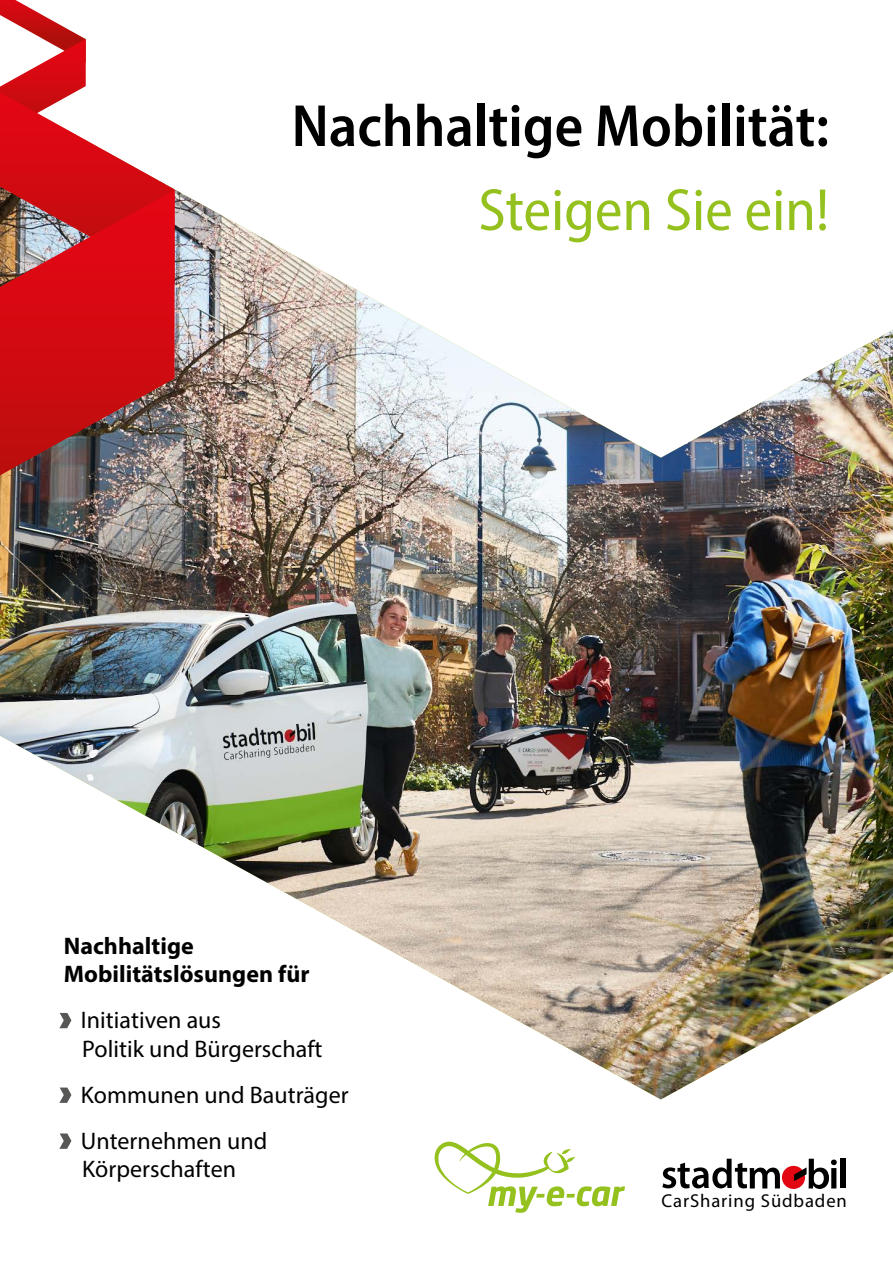
<style>
.page{position:relative;width:893px;height:1263px;background:#fff}
.page>*{position:absolute;margin:0;border:0;box-sizing:border-box;transform-origin:0 0}
.t1{font:600 semi-condensed 60px "Myriad Pro";color:#000}
.t2{font:semi-condensed 60px "Myriad Pro";color:#95c11f}
.t3{font:24px/28.8px "Myriad Pro";color:#000}
.t4{font:700 24px/28.8px "Myriad Pro";color:#000}
.t5{font:18.6px "Myriad Pro";letter-spacing:.05em;color:#000}
</style>
<div class="page">
<svg style="left:662px;top:1159px;width:118px;height:29px"></svg>
<div style="left:841px;top:1158px;width:5px;height:30px;background:#000"></div>
<div style="left:782px;top:1166px;width:23px;height:23px;background:#e30613;border-radius:50%"></div>
<svg style="left:794px;top:1159px;width:43px;height:30px"></svg>
<img style="left:0;top:189px;width:893px;height:910px">
<img style="left:0;top:0;width:86px;height:39px">
<img style="left:0;top:39px;width:86px;height:53px">
<img style="left:0;top:92px;width:175px;height:98px">
<img style="left:0;top:190px;width:175px;height:285px">
<svg style="left:435px;top:1142px;width:190px;height:71px"></svg>
<svg style="left:59px;top:1013px;width:12px;height:15px"></svg>
<svg style="left:59px;top:1087px;width:12px;height:16px"></svg>
<svg style="left:59px;top:1133px;width:12px;height:16px"></svg>
<h1 class="t1" style="left:292px;top:88px;width:539px">Nachhaltige Mobilität:</h1>
<h1 class="t2" style="left:478px;top:173px;width:352px">Steigen Sie ein!</h1>
<p class="t4" style="left:64px;top:930px;width:247px">Nachhaltige<br>Mobilitätslösungen für</p>
<p class="t3" style="left:82px;top:1005px;width:242px;text-indent:-18px">• Initiativen aus<br>Politik und Bürgerschaft</p>
<p class="t3" style="left:64px;top:1080px;width:286px">• Kommunen und Bauträger</p>
<p class="t3" style="left:64px;top:1126px;width:205px;text-align:center">• Unternehmen und<br>Körperschaften</p>
<p class="t5" style="left:662px;top:1189px;width:187px">CarSharing Südbaden</p>
</div>
